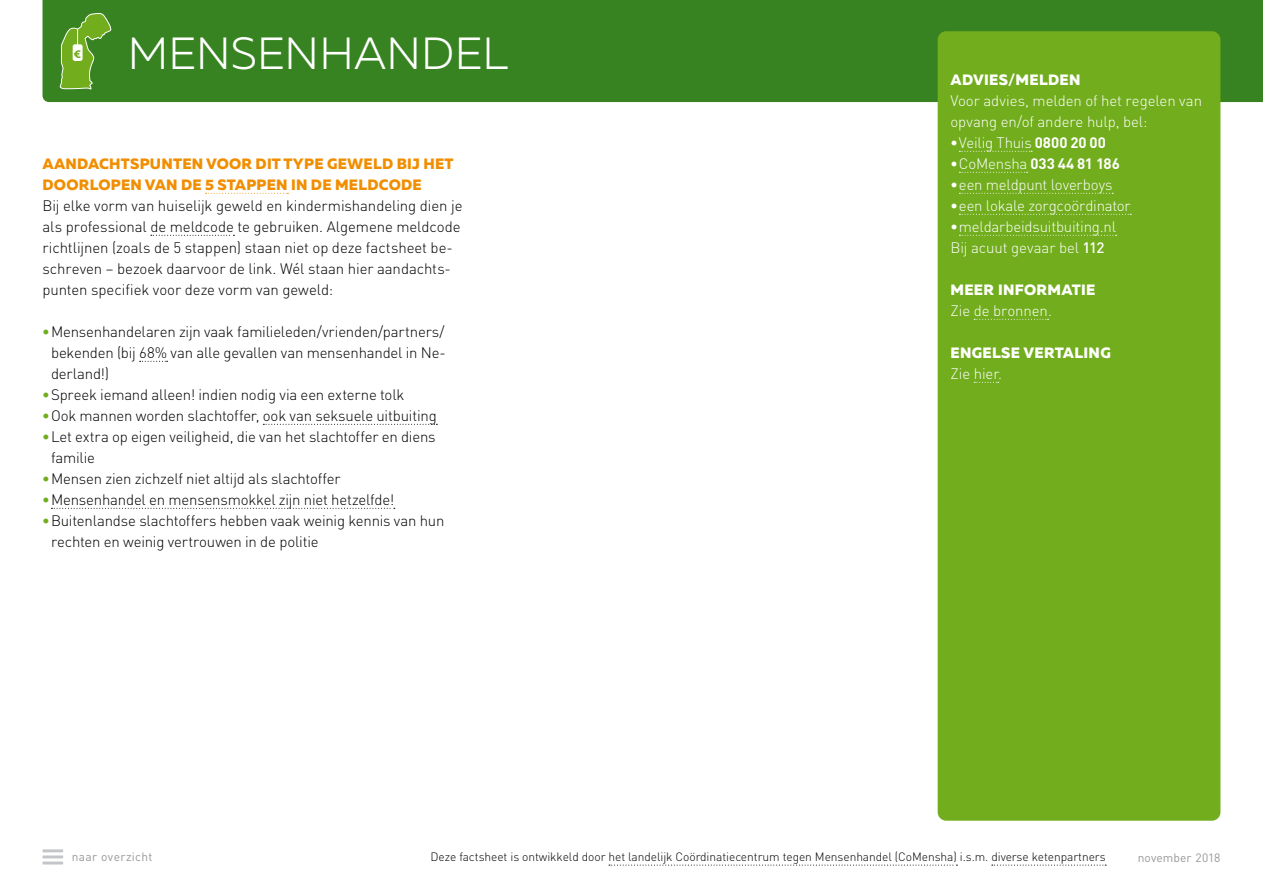
<style>
.page{position:relative;width:1263px;height:893px;background:#fff}
.page>*{position:absolute;margin:0;border:0;box-sizing:border-box;transform-origin:0 0}
.kop{font:300 45px "Muller";letter-spacing:.005em;color:#fff}
.brood{font:300 15px/21px "DIN";letter-spacing:-.01em;color:#000}
.kader_brood{font:300 15px/21px "DIN";letter-spacing:-.01em;color:#fff}
.brood-2{font:800 15px/21px "Muller";letter-spacing:.015em;color:#f18e00}
.kader_kop{font:800 15px "Muller";letter-spacing:.02em;color:#fff}
.t1{font:700 15px "DIN";color:#fff}
.t2{font:300 12px "DIN";letter-spacing:-.005em;color:#000}
.t3{font:12px "DIN";letter-spacing:.025em;color:#98989c}
.t4{font:12px "DIN";letter-spacing:.005em;color:#98989c}
.s1{font-weight:900;color:#71ad1c}
.s2{font-weight:700}
.s3{font-weight:300}
.s4{font-weight:500}
</style>
<div class="page">
<div style="left:43px;top:0;width:1220px;height:102px;background:#378321"></div>
<svg style="left:60px;top:13px;width:52px;height:77px"></svg>
<div style="left:938px;top:31px;width:282px;height:790px;background:#71ad1c;border-radius:9px"></div>
<svg style="left:959px;top:151px;width:73px;height:1px"></svg>
<svg style="left:959px;top:172px;width:69px;height:1px"></svg>
<svg style="left:959px;top:193px;width:154px;height:1px"></svg>
<svg style="left:959px;top:214px;width:172px;height:1px"></svg>
<svg style="left:959px;top:235px;width:158px;height:1px"></svg>
<svg style="left:974px;top:319px;width:74px;height:1px"></svg>
<svg style="left:974px;top:382px;width:25px;height:1px"></svg>
<hr style="left:43px;top:849px;width:20px;height:3px;background:#c3c5c8">
<hr style="left:43px;top:855px;width:20px;height:3px;background:#c3c5c8">
<hr style="left:43px;top:861px;width:20px;height:3px;background:#c3c5c8">
<svg style="left:206px;top:193px;width:82px;height:1px"></svg>
<svg style="left:151px;top:235px;width:83px;height:1px"></svg>
<svg style="left:140px;top:361px;width:28px;height:1px"></svg>
<svg style="left:263px;top:424px;width:174px;height:1px"></svg>
<svg style="left:51px;top:508px;width:344px;height:1px"></svg>
<svg style="left:609px;top:865px;width:348px;height:1px"></svg>
<svg style="left:992px;top:865px;width:114px;height:1px"></svg>
<p class="kop" style="left:128px;top:26px;width:382px">MENSENHANDEL</p>
<p class="brood-2" style="left:43px;top:153px;width:412px">AANDACHTSPUNTEN VOOR DIT TYPE GEWELD BIJ HET<br>DOORLOPEN VAN DE 5 STAPPEN IN DE MELDCODE</p>
<p class="brood" style="left:43px;top:194px;width:422px">Bij elke vorm van huiselijk geweld en kindermishandeling dien je als professional de meldcode te gebruiken. Algemene meldcode richtlijnen (zoals de 5 stappen) staan niet op deze factsheet be&shy;schreven – bezoek daarvoor de link. Wél staan hier aandachts&shy;punten specifiek voor deze vorm van geweld:</p>
<p class="brood" style="left:51px;top:320px;width:396px;text-align:justify;text-indent:-9px"><span class="s1">•</span>Mensenhandelaren zijn vaak familieleden/vrienden/partners/ bekenden (bij 68% van alle gevallen van mensenhandel in Ne&shy;derland!)</p>
<p class="brood" style="left:43px;top:383px;width:363px"><span class="s1">•</span>Spreek iemand alleen! indien nodig via een externe tolk</p>
<p class="brood" style="left:43px;top:404px;width:396px"><span class="s1">•</span>Ook mannen worden slachtoffer, ook van seksuele uitbuiting</p>
<p class="brood" style="left:51px;top:425px;width:386px;text-indent:-9px"><span class="s1">•</span>Let extra op eigen veiligheid, die van het slachtoffer en diens familie</p>
<p class="brood" style="left:43px;top:467px;width:300px"><span class="s1">•</span>Mensen zien zichzelf niet altijd als slachtoffer</p>
<p class="brood" style="left:43px;top:488px;width:353px"><span class="s1">•</span>Mensenhandel en mensensmokkel zijn niet hetzelfde!</p>
<p class="brood" style="left:51px;top:509px;width:395px;text-indent:-9px"><span class="s1">•</span>Buitenlandse slachtoffers hebben vaak weinig kennis van hun rechten en weinig vertrouwen in de politie</p>
<p class="kader_kop" style="left:950px;top:70px;width:132px">ADVIES/MELDEN</p>
<p class="kader_brood" style="left:950px;top:89px;width:253px">Voor advies, melden of het regelen van opvang en/of andere hulp, bel:</p>
<p class="kader_brood" style="left:950px;top:131px;width:157px"><span class="s2">•</span>Veilig Thuis <span class="s2">0800 20 00</span></p>
<p class="t1" style="left:950px;top:153px;width:171px">•<span class="s3">CoMensha</span> 033 44 81 186</p>
<p class="kader_brood" style="left:950px;top:173px;width:164px"><span class="s2">•</span>een meldpunt loverboys</p>
<p class="kader_brood" style="left:950px;top:194px;width:182px"><span class="s2">•</span>een lokale zorgcoördinator</p>
<p class="kader_brood" style="left:950px;top:215px;width:167px"><span class="s2">•</span>meldarbeidsuitbuiting.nl</p>
<p class="kader_brood" style="left:950px;top:236px;width:155px">Bij acuut gevaar bel <span class="s4">112</span></p>
<p class="kader_kop" style="left:950px;top:280px;width:146px">MEER INFORMATIE</p>
<p class="kader_brood" style="left:950px;top:299px;width:103px">Zie de bronnen.</p>
<p class="kader_kop" style="left:950px;top:343px;width:162px">ENGELSE VERTALING</p>
<p class="kader_brood" style="left:950px;top:362px;width:53px">Zie hier.</p>
<p class="t3" style="left:72px;top:849px;width:82px">naar overzicht</p>
<p class="t2" style="left:430px;top:850px;width:677px">Deze factsheet is ontwikkeld door het landelijk Coördinatiecentrum tegen Mensenhandel (CoMensha) i.s.m. diverse ketenpartners</p>
<p class="t4" style="left:1138px;top:850px;width:84px">november 2018</p>
</div>
